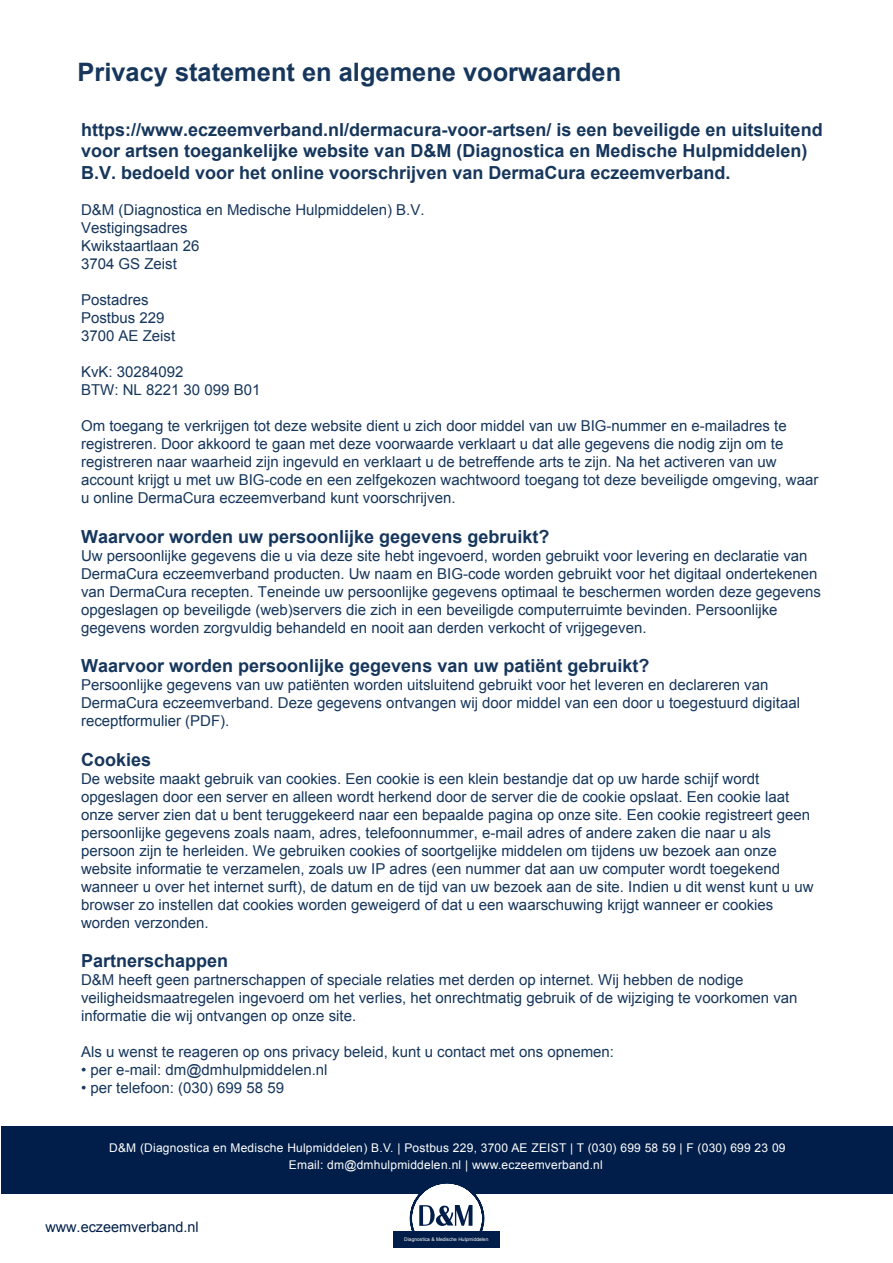
<style>
.page{position:relative;width:893px;height:1263px;background:#fff}
.page>*{position:absolute;margin:0;border:0;box-sizing:border-box;transform-origin:0 0}
.t1{font:700 25.35px "Arial";color:#16365c}
.t2{font:700 18px/21.6px "Arial";color:#16365c}
.t3{font:15px/18px "Arial";color:#16365c}
.t4{font:14.4px "Arial";color:#001e49}
.t5{font:12px/16.5px "Arial";letter-spacing:.015em;color:#fff;text-align:center}
.t6{font:4.95px "Arial";color:#fff}
</style>
<div class="page">
<div style="left:1px;top:1126px;width:891px;height:68px;background:#001e49"></div>
<svg style="left:409px;top:1183px;width:76px;height:49px"></svg>
<div style="left:393px;top:1232px;width:107px;height:16px;background:#001e49"></div>
<h1 class="t1" style="left:77px;top:55px;width:545px">Privacy statement en algemene voorwaarden</h1>
<p class="t2" style="left:81px;top:119px;width:743px">https://www.eczeemverband.nl/dermacura-voor-artsen/ is een beveiligde en uitsluitend voor artsen toegankelijke website van D&amp;M (Diagnostica en Medische Hulpmiddelen)<br>B.V. bedoeld voor het online voorschrijven van DermaCura eczeemverband.</p>
<p class="t3" style="left:81px;top:201px;width:345px">D&amp;M (Diagnostica en Medische Hulpmiddelen) B.V.<br>Vestigingsadres<br>Kwikstaartlaan 26<br>3704 GS Zeist</p>
<p class="t3" style="left:81px;top:291px;width:96px">Postadres<br>Postbus 229<br>3700 AE Zeist</p>
<p class="t3" style="left:81px;top:363px;width:181px">KvK: 30284092<br>BTW: NL 8221 30 099 B01</p>
<p class="t3" style="left:81px;top:417px;width:739px">Om toegang te verkrijgen tot deze website dient u zich door middel van uw BIG-nummer en e-mailadres te registreren. Door akkoord te gaan met deze voorwaarde verklaart u dat alle gegevens die nodig zijn om te registreren naar waarheid zijn ingevuld en verklaart u de betreffende arts te zijn. Na het activeren van uw account krijgt u met uw BIG-code en een zelfgekozen wachtwoord toegang tot deze beveiligde omgeving, waar u online DermaCura eczeemverband kunt voorschrijven.</p>
<p class="t2" style="left:81px;top:526px;width:470px">Waarvoor worden uw persoonlijke gegevens gebruikt?</p>
<p class="t3" style="left:81px;top:547px;width:741px">Uw persoonlijke gegevens die u via deze site hebt ingevoerd, worden gebruikt voor levering en declaratie van DermaCura eczeemverband producten. Uw naam en BIG-code worden gebruikt voor het digitaal ondertekenen van DermaCura recepten. Teneinde uw persoonlijke gegevens optimaal te beschermen worden deze gegevens opgeslagen op beveiligde (web)servers die zich in een beveiligde computerruimte bevinden. Persoonlijke gegevens worden zorgvuldig behandeld en nooit aan derden verkocht of vrijgegeven.</p>
<p class="t2" style="left:81px;top:656px;width:570px">Waarvoor worden persoonlijke gegevens van uw patiënt gebruikt?</p>
<p class="t3" style="left:81px;top:676px;width:720px">Persoonlijke gegevens van uw patiënten worden uitsluitend gebruikt voor het leveren en declareren van<br>DermaCura eczeemverband. Deze gegevens ontvangen wij door middel van een door u toegestuurd digitaal receptformulier (PDF).</p>
<p class="t2" style="left:81px;top:749px;width:72px">Cookies</p>
<p class="t3" style="left:81px;top:770px;width:734px">De website maakt gebruik van cookies. Een cookie is een klein bestandje dat op uw harde schijf wordt opgeslagen door een server en alleen wordt herkend door de server die de cookie opslaat. Een cookie laat onze server zien dat u bent teruggekeerd naar een bepaalde pagina op onze site. Een cookie registreert geen persoonlijke gegevens zoals naam, adres, telefoonnummer, e-mail adres of andere zaken die naar u als persoon zijn te herleiden. We gebruiken cookies of soortgelijke middelen om tijdens uw bezoek aan onze website informatie te verzamelen, zoals uw IP adres (een nummer dat aan uw computer wordt toegekend wanneer u over het internet surft), de datum en de tijd van uw bezoek aan de site. Indien u dit wenst kunt u uw browser zo instellen dat cookies worden geweigerd of dat u een waarschuwing krijgt wanneer er cookies worden verzonden.</p>
<p class="t2" style="left:81px;top:951px;width:149px">Partnerschappen</p>
<p class="t3" style="left:81px;top:971px;width:718px">D&amp;M heeft geen partnerschappen of speciale relaties met derden op internet. Wij hebben de nodige veiligheidsmaatregelen ingevoerd om het verlies, het onrechtmatig gebruik of de wijziging te voorkomen van informatie die wij ontvangen op onze site.</p>
<p class="t3" style="left:81px;top:1043px;width:534px">Als u wenst te reageren op ons privacy beleid, kunt u contact met ons opnemen:</p>
<p class="t3" style="left:81px;top:1061px;width:248px">• per e-mail: dm@dmhulpmiddelen.nl</p>
<p class="t3" style="left:81px;top:1079px;width:204px">• per telefoon: (030) 699 58 59</p>
<p class="t5" style="left:109px;top:1140px;width:678px">D&amp;M (Diagnostica en Medische Hulpmiddelen) B.V. | Postbus 229, 3700 AE ZEIST | T (030) 699 58 59 | F (030) 699 23 09<br>Email: dm@dmhulpmiddelen.nl | www. eczeemverband.nl</p>
<p class="t4" style="left:45px;top:1218px;width:155px">www.eczeemverband.nl</p>
<p class="t6" style="left:404px;top:1237px;width:86px">Diagnostica &amp; Medische Hulpmiddelen</p>
</div>
